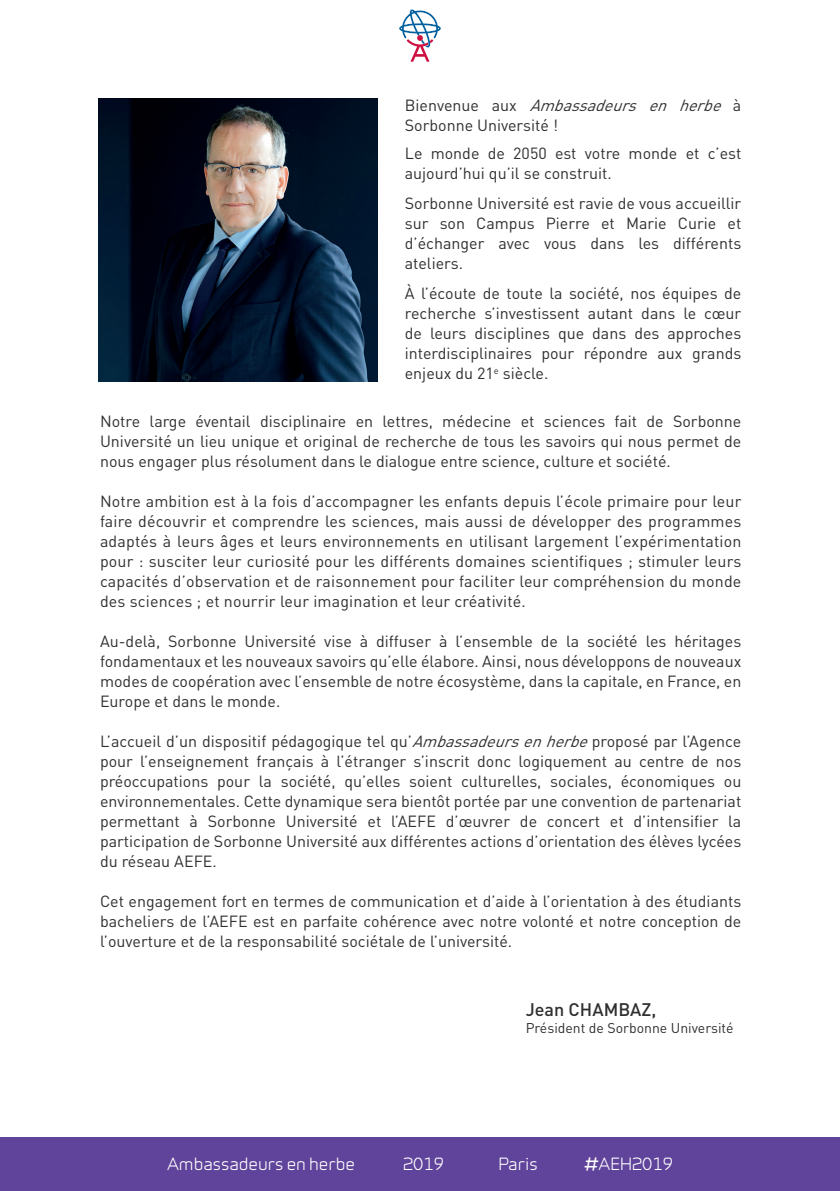
<style>
.page{position:relative;width:840px;height:1191px;background:#fff}
.page>*{position:absolute;margin:0;border:0;box-sizing:border-box;transform-origin:0 0}
.t1{font:500 18px "DIN";color:#312f30}
.t2{font:16px/20px "DIN";color:#312f30;text-align:justify}
.t3{font:16px "Infinity T Medium";color:#fff}
.t4{font:14px "DIN";color:#312f30}
.s1{font-style:italic}
.s2{font-size:24px}
</style>
<div class="page">
<svg style="left:399px;top:9px;width:42px;height:53px"></svg>
<div style="left:0;top:1137px;width:839px;height:54px;background:#60439b"></div>
<img style="left:98px;top:98px;width:280px;height:283px">
<p class="t2" style="left:404px;top:95px;width:338px">B i e n v e n u e a u x <span class="s1">Ambassadeurs en herbe</span> à<br>Sorbonne Université !</p>
<p class="t2" style="left:404px;top:143px;width:338px">Le monde de 2050 est votre monde et c’est aujourd’hui qu’il se construit.</p>
<p class="t2" style="left:404px;top:193px;width:338px">Sorbonne Université est ravie de vous accueillir sur son Campus Pierre et Marie Curie et d’échanger avec vous dans les différents ateliers.</p>
<p class="t2" style="left:404px;top:283px;width:338px">À l’écoute de toute la société, nos équipes de recherche s’investissent autant dans le cœur de leurs disciplines que dans des approches interdisciplinaires pour répondre aux grands enjeux du 21<sup>e</sup> siècle.</p>
<p class="t2" style="left:100px;top:411px;width:642px">Notre large éventail disciplinaire en lettres, médecine et sciences fait de Sorbonne Université un lieu unique et original de recherche de tous les savoirs qui nous permet de nous engager plus résolument dans le dialogue entre science, culture et société.</p>
<p class="t2" style="left:100px;top:491px;width:642px">Notre ambition est à la fois d’accompagner les enfants depuis l’école primaire pour leur faire découvrir et comprendre les sciences, mais aussi de développer des programmes adaptés à leurs âges et leurs environnements en utilisant largement l’expérimentation pour : susciter leur curiosité pour les différents domaines scientifiques ; stimuler leurs capacités d’observation et de raisonnement pour faciliter leur compréhension du monde des sciences ; et nourrir leur imagination et leur créativité.</p>
<p class="t2" style="left:100px;top:631px;width:642px">Au-delà, Sorbonne Université vise à diffuser à l’ensemble de la société les héritages fondamentaux et les nouveaux savoirs qu’elle élabore. Ainsi, nous développons de nouveaux modes de coopération avec l’ensemble de notre écosystème, dans la capitale, en France, en Europe et dans le monde.</p>
<p class="t2" style="left:100px;top:731px;width:642px">L’accueil d’un dispositif pédagogique tel qu’<span class="s1">Ambassadeursenherbe</span>proposé par l’Agence pour l’enseignement français à l’étranger s’inscrit donc logiquement au centre de nos préoccupations pour la société, qu’elles soient culturelles, sociales, économiques ou environnementales. Cette dynamique sera bientôt portée par une convention de partenariat permettant à Sorbonne Université et l’AEFE d’œuvrer de concert et d’intensifier la participation de Sorbonne Université aux différentes actions d’orientation des élèves lycées du réseau AEFE.</p>
<p class="t2" style="left:100px;top:891px;width:642px">Cet engagement fort en termes de communication et d’aide à l’orientation à des étudiants bacheliers de l’AEFE est en parfaite cohérence avec notre volonté et notre conception de l’ouverture et de la responsabilité sociétale de l’université.</p>
<p class="t1" style="left:525px;top:998px;width:132px">Jean CHAMBAZ,</p>
<p class="t4" style="left:525px;top:1019px;width:209px">Président de Sorbonne Université</p>
<p class="t3" style="left:167px;top:1151px;width:189px">Ambassadeurs en herbe</p>
<p class="t3" style="left:403px;top:1151px;width:42px">2019</p>
<p class="t3" style="left:498px;top:1151px;width:41px">Paris</p>
<p class="t3" style="left:583px;top:1151px;width:90px"><span class="s2">#</span>AEH2019</p>
</div>
